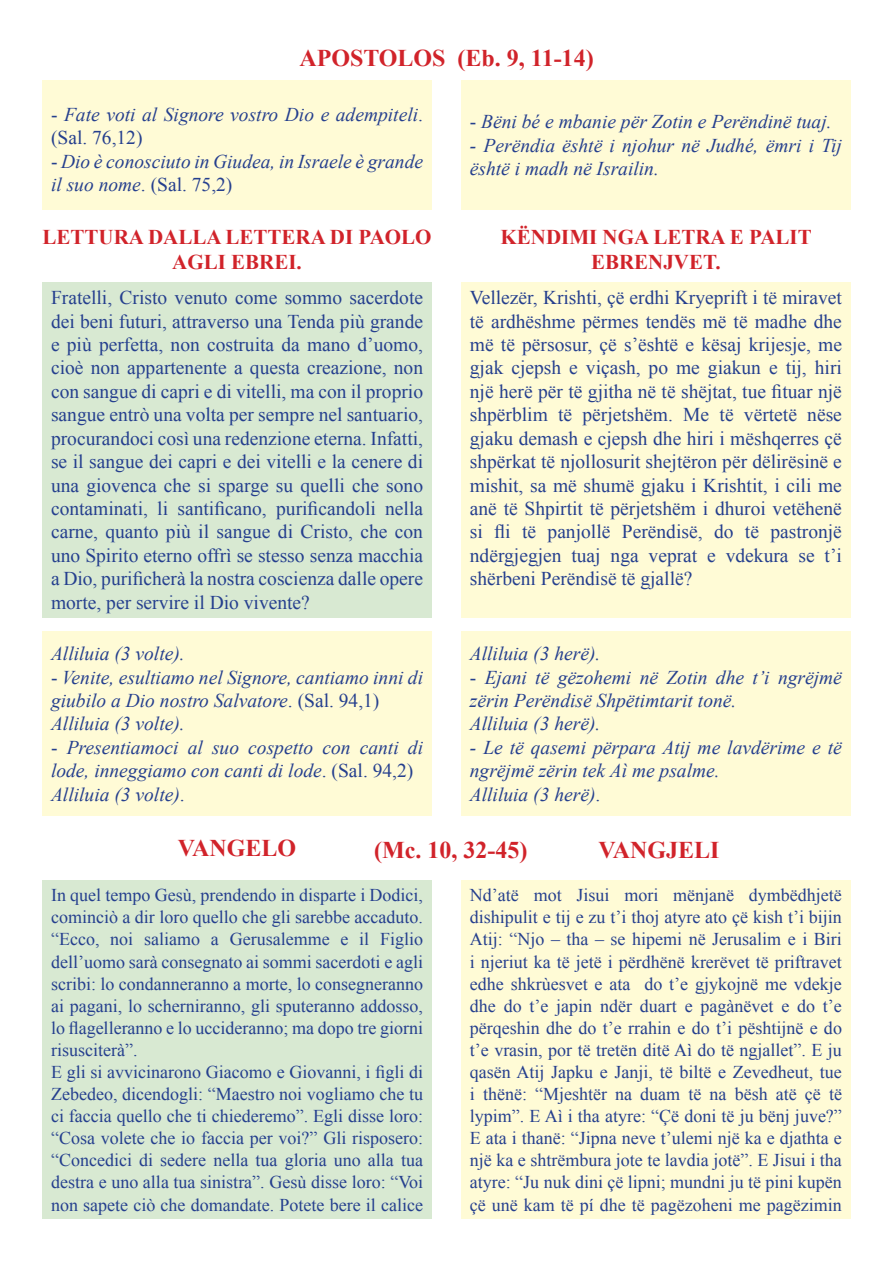
<style>
.page{position:relative;width:893px;height:1263px;background:#fff}
.page>*{position:absolute;margin:0;border:0;box-sizing:border-box;transform-origin:0 0}
.Normale{font:700 24px "Times New Roman";color:#d1232a}
.Corpo_del_testo_2{font:700 21px/25.2px "Times New Roman";color:#d1232a;text-align:center}
.Normale-2{font:19.5px/23.4px "Times New Roman";color:#253f8e;text-align:justify}
.Normale-3{font:italic 19.5px/23.4px "Times New Roman";color:#253f8e}
.Corpo_del_testo{font:italic 19.5px/23.4px "Times New Roman";color:#253f8e}
.Normale-4{font:18px/22px "Times New Roman";color:#253f8e;text-align:justify}
.s1{font-style:normal}
</style>
<div class="page">
<div style="left:43px;top:880px;width:389px;height:339px;background:#d8e9d2"></div>
<div style="left:461px;top:880px;width:389px;height:339px;background:#fffbd6"></div>
<div style="left:43px;top:631px;width:389px;height:185px;background:#fffbd6"></div>
<div style="left:461px;top:631px;width:389px;height:185px;background:#fffbd6"></div>
<div style="left:461px;top:80px;width:389px;height:130px;background:#fffbd6"></div>
<div style="left:43px;top:80px;width:389px;height:130px;background:#fffbd6"></div>
<div style="left:43px;top:282px;width:389px;height:335px;background:#d8e9d2"></div>
<div style="left:461px;top:282px;width:389px;height:335px;background:#fffbd6"></div>
<p class="Normale" style="left:299px;top:41px;width:296px">APOSTOLOS (Eb. 9, 11-14)</p>
<p class="Normale-3" style="left:51px;top:102px;width:374px"><span class="s1">-</span> Fate voti al Signore vostro Dio e adempiteli<span class="s1">. (Sal. 76,12)</span></p>
<p class="Normale-3" style="left:51px;top:149px;width:374px"><span class="s1">-</span> Dio è conosciuto in Giudea, in Israele è grande il suo nome<span class="s1">. (Sal. 75,2)</span></p>
<p class="Corpo_del_testo_2" style="left:43px;top:224px;width:391px">LETTURA DALLA LETTERA DI PAOLO<br>AGLI EBREI.</p>
<p class="Normale-3" style="left:470px;top:110px;width:363px"><span class="s1">-</span> Bëni bé e mbanie për Zotin e Perëndinë tuaj.</p>
<p class="Normale-3" style="left:470px;top:133px;width:374px">- Perëndia është i njohur në Judhé, ëmri i Tij është i madh në Israilin.</p>
<p class="Corpo_del_testo_2" style="left:500px;top:224px;width:313px">KËNDIMI NGA LETRA E PALIT<br>EBRENJVET.</p>
<p class="Normale-2" style="left:51px;top:286px;width:374px">Fratelli, Cristo venuto come sommo sacerdote dei beni futuri, attraverso una Tenda più grande e più perfetta, non costruita da mano d’uomo, cioè non appartenente a questa creazione, non con sangue di capri e di vitelli, ma con il proprio sangue entrò una volta per sempre nel santuario, procurandoci così una redenzione eterna. Infatti, se il sangue dei capri e dei vitelli e la cenere di una giovenca che si sparge su quelli che sono contaminati, li santificano, purificandoli nella carne, quanto più il sangue di Cristo, che con uno Spirito eterno offrì se stesso senza macchia a Dio, purificherà la nostra coscienza dalle opere morte, per servire il Dio vivente?</p>
<p class="Normale-2" style="left:470px;top:286px;width:374px">Vellezër, Krishti, çë erdhi Kryeprift i të miravet të ardhëshme përmes tendës më të madhe dhe më të përsosur, çë s’është e kësaj krijesje, me gjak cjepsh e viçash, po me giakun e tij, hiri një herë për të gjitha në të shëjtat, tue fituar një shpërblim të përjetshëm. Me të vërtetë nëse gjaku demash e cjepsh dhe hiri i mëshqerres çë shpërkat të njollosurit shejtëron për dëlirësinë e mishit, sa më shumë gjaku i Krishtit, i cili me anë të Shpirtit të përjetshëm i dhuroi vetëhenë si fli të panjollë Perëndisë, do të pastronjë ndërgjegjen tuaj nga veprat e vdekura se t’i shërbeni Perëndisë të gjallë?</p>
<p class="Normale-3" style="left:51px;top:641px;width:135px">Alliluia (3 volte).</p>
<p class="Corpo_del_testo" style="left:51px;top:665px;width:374px"><span class="s1">-</span> Venite, esultiamo nel Signore, cantiamo inni di giubilo a Dio nostro Salvatore<span class="s1">. (Sal. 94,1)</span></p>
<p class="Normale-3" style="left:51px;top:712px;width:135px">Alliluia (3 volte).</p>
<p class="Normale-3" style="left:51px;top:735px;width:374px"><span class="s1">-</span> Presentiamoci al suo cospetto con canti di lode, inneggiamo con canti di lode<span class="s1">. (Sal. 94,2)</span></p>
<p class="Normale-3" style="left:51px;top:782px;width:135px">Alliluia (3 volte)<span class="s1">.</span></p>
<p class="Normale-3" style="left:470px;top:641px;width:132px">Alliluia (3 herë).</p>
<p class="Normale-3" style="left:470px;top:665px;width:374px"><span class="s1">-</span> Ejani të gëzohemi në Zotin dhe t’i ngrëjmë zërin Perëndisë Shpëtimtarit tonë.</p>
<p class="Normale-3" style="left:470px;top:712px;width:132px">Alliluia (3 herë).</p>
<p class="Normale-3" style="left:470px;top:735px;width:374px">- Le të qasemi përpara Atij me lavdërime e të ngrëjmë zërin tek Aì me psalme.</p>
<p class="Normale-3" style="left:470px;top:782px;width:132px">Alliluia (3 herë)<span class="s1">.</span></p>
<p class="Normale" style="left:178px;top:831px;width:120px">VANGELO</p>
<p class="Normale" style="left:374px;top:833px;width:155px">(Mc. 10, 32-45)</p>
<p class="Normale" style="left:599px;top:833px;width:122px">VANGJELI</p>
<p class="Normale-4" style="left:51px;top:884px;width:374px">In quel tempo Gesù, prendendo in disparte i Dodici, cominciò a dir loro quello che gli sarebbe accaduto. “Ecco, noi saliamo a Gerusalemme e il Figlio dell’uomo sarà consegnato ai sommi sacerdoti e agli scribi: lo condanneranno a morte, lo consegneranno ai pagani, lo scherniranno, gli sputeranno addosso, lo flagelleranno e lo uccideranno; ma dopo tre giorni risusciterà”.</p>
<p class="Normale-4" style="left:51px;top:1061px;width:374px">E gli si avvicinarono Giacomo e Giovanni, i figli di Zebedeo, dicendogli: “Maestro noi vogliamo che tu ci faccia quello che ti chiederemo”. Egli disse loro: “Cosa volete che io faccia per voi?” Gli risposero: “Concedici di sedere nella tua gloria uno alla tua destra e uno alla tua sinistra”. Gesù disse loro: “Voi non sapete ciò che domandate. Potete bere il calice</p>
<p class="Normale-4" style="left:470px;top:884px;width:374px">Nd’atë mot Jisui mori mënjanë dymbëdhjetë dishipulit e tij e zu t’i thoj atyre ato çë kish t’i bijin Atij: “Njo – tha – se hipemi në Jerusalim e i Biri i njeriut ka të jetë i përdhënë krerëvet të priftravet edhe shkrùesvet e ata do t’e gjykojnë me vdekje dhe do t’e japin ndër duart e pagànëvet e do t’e përqeshin dhe do t’e rrahin e do t’i pështijnë e do t’e vrasin, por të tretën ditë Aì do të ngjallet”. E ju qasën Atij Japku e Janji, të biltë e Zevedheut, tue i thënë: “Mjeshtër na duam të na bësh atë çë të lypim”. E Aì i tha atyre: “Çë doni të ju bënj juve?” E ata i thanë: “Jipna neve t’ulemi një ka e djathta e një ka e shtrëmbura jote te lavdia jotë”. E Jisui i tha atyre: “Ju nuk dini çë lipni; mundni ju të pini kupën çë unë kam të pí dhe të pagëzoheni me pagëzimin</p>
</div>
